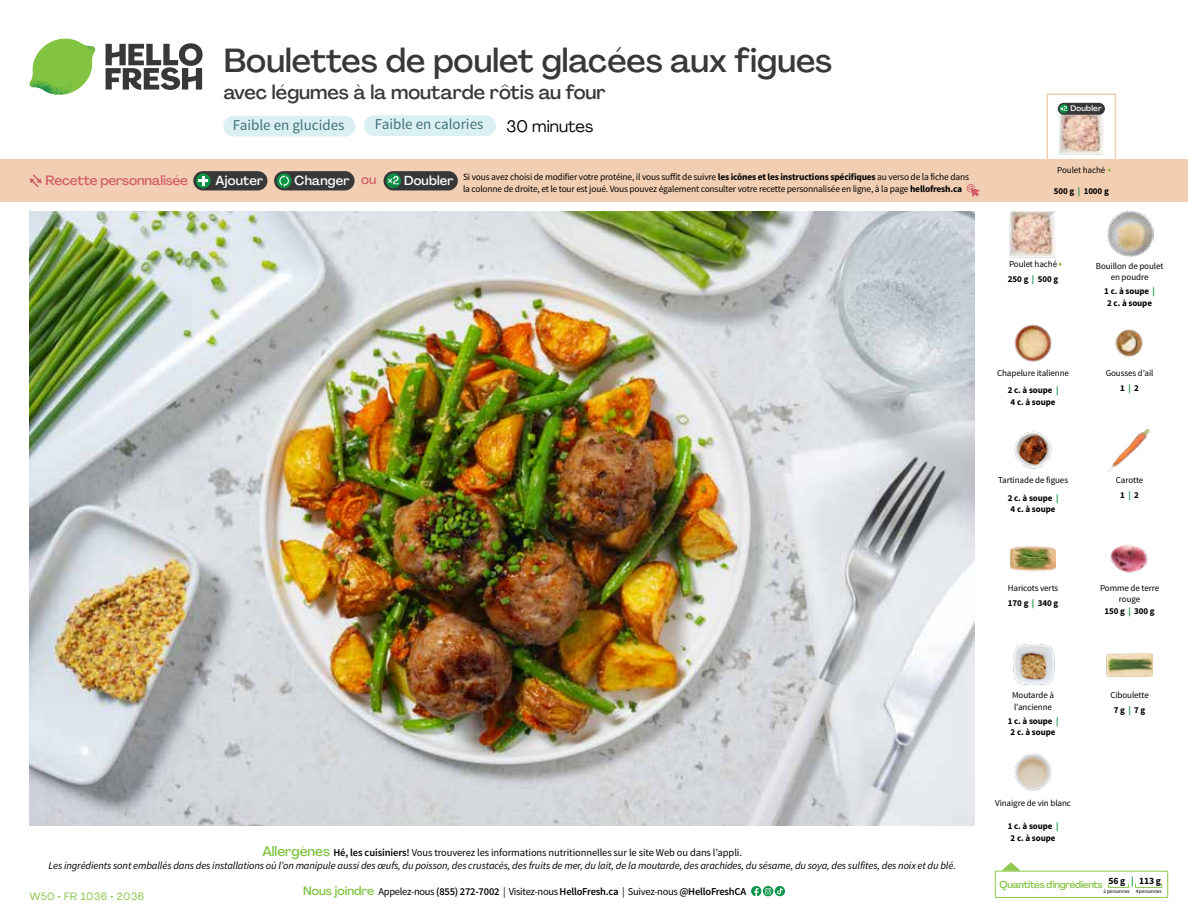
<style>
.page{position:relative;width:1188px;height:918px;background:#fff}
.page>*{position:absolute;margin:0;border:0;box-sizing:border-box;transform-origin:0 0}
.t1{font:500 33px "Agrandir";color:#383839}
.t2{font:500 19.5px "Agrandir";color:#383839}
.t3{font:16.5px "Agrandir";color:#000}
.t4{font:15px "Source Sans Pro";color:#43717b}
.t5{font:500 13.35px "Agrandir";letter-spacing:-.01em;color:#d15f6a}
.t6{font:500 12.9px "Agrandir";letter-spacing:.015em;color:#fff}
.t7{font:italic 10.5px/13.5px "Source Sans Pro";letter-spacing:-.01em;color:#000;text-align:center}
.t8{font:600 10.5px "Source Sans Pro";letter-spacing:-.02em;color:#000}
.t9{font:10.5px "Agrandir";letter-spacing:.05em;color:#82c341}
.t10{font:500 9.75px "Agrandir";letter-spacing:-.025em;color:#82c341}
.t11{font:9.45px/12px "Source Sans Pro";letter-spacing:-.02em;color:#000}
.t12{font:9px/14.9px "Source Sans Pro";letter-spacing:-.01em;color:#000;text-align:center}
.t13{font:700 9px/11.6px "Source Sans Pro";letter-spacing:-.01em;color:#000;text-align:center}
.t14{font:500 7.95px "Agrandir";letter-spacing:.025em;color:#fff}
.t15{font:5.25px "Source Sans Pro";letter-spacing:-.01em;color:#000}
.s1{color:#d15f6a}
.s2{font-weight:700}
.s3{color:#0b9446}
.s4{font-weight:700;color:#0b9446}
.s5{font-family:"Agrandir";font-weight:500;font-style:normal;font-size:13.5px;color:#82c341}
.s6{font-weight:600;font-style:normal}
.s7{font-style:normal}
.s8{font-family:"Agrandir";font-weight:500;font-size:12px;color:#82c341}
.s9{font-weight:400}
</style>
<div class="page">
<svg style="left:106px;top:43px;width:97px;height:47px"></svg>
<svg style="left:34px;top:39px;width:59px;height:38px"></svg>
<img style="left:65px;top:39px;width:30px;height:25px">
<img style="left:33px;top:60px;width:56px;height:10px">
<img style="left:29px;top:64px;width:58px;height:31px">
<img style="left:64px;top:70px;width:25px;height:24px">
<img style="left:30px;top:211px;width:945px;height:615px">
<svg style="left:775px;top:886px;width:10px;height:10px"></svg>
<svg style="left:751px;top:886px;width:32px;height:10px"></svg>
<svg style="left:1002px;top:862px;width:19px;height:9px"></svg>
<div style="left:995px;top:871px;width:173px;height:27px;border:1px solid #91c84e"></div>
<div style="left:1108px;top:883px;width:21px;height:5px;border:1px solid #91c84e"></div>
<div style="left:1135px;top:883px;width:27px;height:5px;border:1px solid #91c84e"></div>
<img style="left:1014px;top:324px;width:38px;height:38px">
<img style="left:1115px;top:329px;width:28px;height:28px">
<img style="left:1014px;top:431px;width:38px;height:38px">
<img style="left:1108px;top:429px;width:43px;height:43px">
<img style="left:1011px;top:546px;width:45px;height:26px">
<img style="left:1110px;top:544px;width:38px;height:29px">
<img style="left:1013px;top:644px;width:42px;height:41px">
<img style="left:1014px;top:753px;width:38px;height:38px">
<img style="left:1108px;top:211px;width:45px;height:46px">
<img style="left:1010px;top:212px;width:45px;height:45px">
<img style="left:1107px;top:653px;width:45px;height:24px">
<div style="left:0;top:160px;width:1188px;height:42px;background:#f2cfb3"></div>
<svg style="left:30px;top:174px;width:12px;height:13px"></svg>
<div style="left:384px;top:171px;width:74px;height:19px;background:#383839;border-radius:10px"></div>
<svg style="left:386px;top:173px;width:15px;height:15px"></svg>
<div style="left:389px;top:180px;width:11px;height:11px;background:#000;opacity:.35"></div>
<svg style="left:387px;top:176px;width:12px;height:8px"></svg>
<div style="left:274px;top:171px;width:81px;height:19px;background:#383839;border-radius:10px"></div>
<svg style="left:277px;top:173px;width:15px;height:15px"></svg>
<svg style="left:279px;top:175px;width:10px;height:12px"></svg>
<div style="left:193px;top:171px;width:74px;height:19px;background:#383839;border-radius:10px"></div>
<svg style="left:196px;top:173px;width:15px;height:15px"></svg>
<svg style="left:198px;top:176px;width:10px;height:10px"></svg>
<svg style="left:967px;top:184px;width:13px;height:13px"></svg>
<div style="left:1046px;top:94px;width:70px;height:69px;border:2px solid #f2cfb3"></div>
<img style="left:1060px;top:114px;width:43px;height:41px">
<div style="left:1058px;top:103px;width:47px;height:12px;background:#383839;border-radius:6px"></div>
<svg style="left:1059px;top:104px;width:9px;height:9px"></svg>
<div style="left:1061px;top:108px;width:7px;height:7px;background:#000;opacity:.35"></div>
<svg style="left:1060px;top:106px;width:7px;height:8px"></svg>
<div style="left:223px;top:116px;width:132px;height:21px;background:#dbf0f2;border-radius:10px"></div>
<div style="left:364px;top:115px;width:132px;height:21px;background:#dbf0f2;border-radius:10px"></div>
<h1 class="t1" style="left:224px;top:40px;width:610px">Boulettes de poulet glacées aux figues</h1>
<h2 class="t2" style="left:224px;top:80px;width:384px">avec légumes à la moutarde rôtis au four</h2>
<h3 class="t3" style="left:507px;top:116px;width:88px">30 minutes</h3>
<h3 class="t4" style="left:233px;top:115px;width:113px">Faible en glucides</h3>
<h3 class="t4" style="left:375px;top:115px;width:110px">Faible en calories</h3>
<p class="t5" style="left:46px;top:172px;width:144px">Recette personnalisée</p>
<p class="t6" style="left:216px;top:172px;width:49px">Ajouter</p>
<p class="t6" style="left:295px;top:172px;width:83px">Changer <span class="s1">ou</span></p>
<p class="t6" style="left:404px;top:172px;width:51px">Doubler</p>
<p class="t11" style="left:463px;top:171px;width:507px">Si vous avez choisi de modifier votre protéine, il vous suffit de suivre <span class="s2">les icônes et les instructions spécifiques</span> au verso de la fiche dans la colonne de droite, et le tour est joué. Vous pouvez également consulter votre recette personnalisée en ligne, à la page <span class="s2">hellofresh.ca</span></p>
<p class="t14" style="left:1070px;top:104px;width:33px">Doubler</p>
<p class="t12" style="left:1057px;top:163px;width:50px">Poulet haché</p>
<p class="t13" style="left:1054px;top:185px;width:56px">500 g <span class="s3">|</span> 1000 g</p>
<p class="t12" style="left:1008px;top:257px;width:52px;text-align:left">Poulet haché<br><span class="s2">250 g</span> <span class="s4">|</span> <span class="s2">500 g</span></p>
<p class="t12" style="left:997px;top:365px;width:73px;line-height:17.2px">Chapelure italienne<br><span class="s2">2 c. à soupe</span> <span class="s4">|</span></p>
<p class="t13" style="left:1011px;top:396px;width:46px">4 c. à soupe</p>
<p class="t12" style="left:1096px;top:260px;width:69px;line-height:11.6px">Bouillon de poulet en poudre</p>
<p class="t13" style="left:1104px;top:286px;width:52px">1 c. à soupe <span class="s3">|<br></span>2 c. à soupe</p>
<p class="t12" style="left:1106px;top:366px;width:49px">Gousses d’ail<br><span class="s2">1</span> <span class="s4">|</span> <span class="s2">2</span></p>
<p class="t12" style="left:998px;top:472px;width:72px;line-height:17.2px">Tartinade de figues<br><span class="s2">2 c. à soupe</span> <span class="s4">|</span></p>
<p class="t13" style="left:1011px;top:504px;width:46px">4 c. à soupe</p>
<p class="t12" style="left:1116px;top:473px;width:29px">Carotte<br><span class="s2">1</span> <span class="s4">|</span> <span class="s2">2</span></p>
<p class="t12" style="left:1008px;top:581px;width:52px;text-align:left">Haricots verts<br><span class="s2">170 g</span> <span class="s4">|</span> <span class="s2">340 g</span></p>
<p class="t12" style="left:1100px;top:582px;width:61px;line-height:11.7px">Pomme de terre rouge<br><span class="s2">150 g</span> <span class="s4">|</span> <span class="s2">300 g</span></p>
<p class="t7" style="left:49px;top:846px;width:909px"><span class="s5">Allergènes</span> <span class="s6">Hé, les cuisiniers!</span> <span class="s7">Vous trouverez les informations nutritionnelles sur le site Web ou dans l’appli.<br></span>Les ingrédients sont emballés dans des installations où l’on manipule aussi des œufs, du poisson, des crustacés, des fruits de mer, du lait, de la moutarde, des arachides, du sésame, du soya, des sulfites, des noix et du blé.</p>
<p class="t9" style="left:30px;top:890px;width:116px">W50 • FR 1036 • 2036</p>
<p class="t8" style="left:303px;top:885px;width:445px"><span class="s8">Nous joindre</span> <span class="s9">Appelez-nous</span> (855) 272-7002 <span class="s9">| Visitez-nous</span> HelloFresh.ca <span class="s9">| Suivez-nous</span> @HelloFreshCA</p>
<p class="t12" style="left:1012px;top:690px;width:43px;line-height:11.6px;text-align:left">Moutarde à l’ancienne</p>
<p class="t13" style="left:1008px;top:716px;width:52px">1 c. à soupe <span class="s3">|<br></span>2 c. à soupe</p>
<p class="t12" style="left:995px;top:795px;width:77px">Vinaigre de vin blanc</p>
<p class="t13" style="left:1008px;top:821px;width:52px">1 c. à soupe <span class="s3">|<br></span>2 c. à soupe</p>
<p class="t12" style="left:1110px;top:688px;width:40px">Ciboulette<br><span class="s2">7 g</span> <span class="s4">|</span> <span class="s2">7 g</span></p>
<p class="t10" style="left:1000px;top:878px;width:163px">Quantités d'ingrédients <sup>56</sup> <sup>g</sup> <sup>|</sup> <sup>113</sup> <sup>g</sup></p>
<p class="t15" style="left:1103px;top:888px;width:60px">2 personnes 4 personnes</p>
</div>
